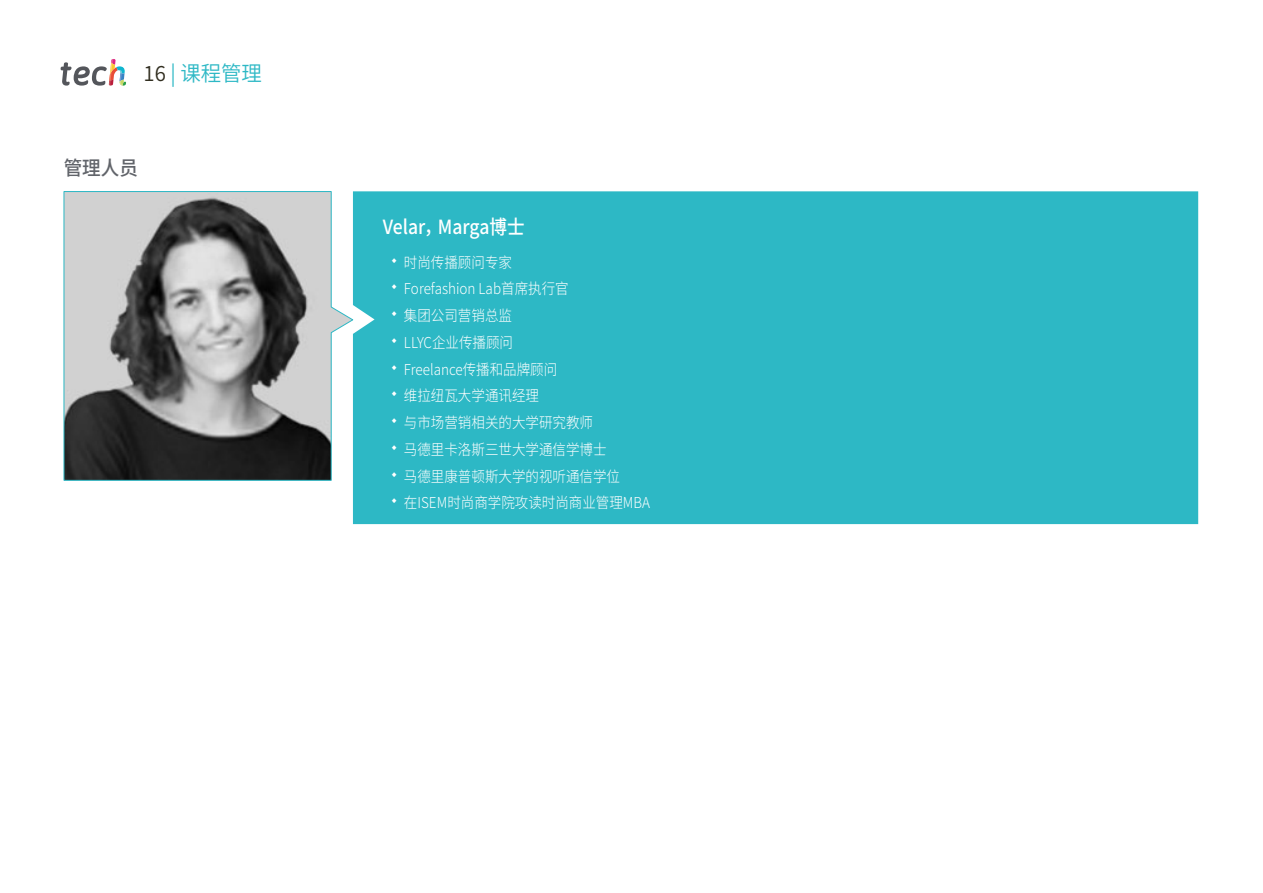
<style>
.page{position:relative;width:1263px;height:893px;background:#fff}
.page>*{position:absolute;margin:0;border:0;box-sizing:border-box;transform-origin:0 0}
.t1{font:21px "Source Han Sans CN";color:#2db8c5}
.t2{font:500 19.5px "Source Han Sans CN";color:#fff;scale:.9 1}
.t3{font:500 19.5px "Source Han Sans CN";color:#61646a;scale:.95 1}
.t4{font:300 15px/26.7px "Source Han Sans CN";color:#fff;scale:.9 1}
.s1{color:#312e20}
</style>
<div class="page">
<svg style="left:61px;top:59px;width:65px;height:27px"></svg>
<div style="left:353px;top:191px;width:845px;height:333px;background:#2db8c5"></div>
<svg style="left:64px;top:191px;width:289px;height:290px;background:#8b8d8d"></svg>
<svg style="left:392px;top:258px;width:5px;height:5px"></svg>
<svg style="left:392px;top:285px;width:5px;height:5px"></svg>
<svg style="left:392px;top:311px;width:5px;height:5px"></svg>
<svg style="left:392px;top:338px;width:5px;height:5px"></svg>
<svg style="left:392px;top:365px;width:5px;height:5px"></svg>
<svg style="left:392px;top:392px;width:5px;height:5px"></svg>
<svg style="left:392px;top:418px;width:5px;height:5px"></svg>
<svg style="left:392px;top:445px;width:5px;height:5px"></svg>
<svg style="left:392px;top:472px;width:5px;height:5px"></svg>
<svg style="left:392px;top:499px;width:5px;height:5px"></svg>
<h1 class="t1" style="left:144px;top:61px;width:120px"><span class="s1">16</span> | 课程管理</h1>
<h2 class="t3" style="left:64px;top:157px;width:80px">管理人员</h2>
<h2 class="t2" style="left:383px;top:216px;width:159px">Velar，Marga博士</h2>
<p class="t4" style="left:404px;top:249px;width:275px">时尚传播顾问专家<br>Forefashion Lab首席执行官<br>集团公司营销总监<br>LLYC企业传播顾问<br>Freelance传播和品牌顾问<br>维拉纽瓦大学通讯经理<br>与市场营销相关的大学研究教师<br>马德里卡洛斯三世大学通信学博士<br>马德里康普顿斯大学的视听通信学位在ISEM时尚商学院攻读时尚商业管理MBA</p>
</div>
